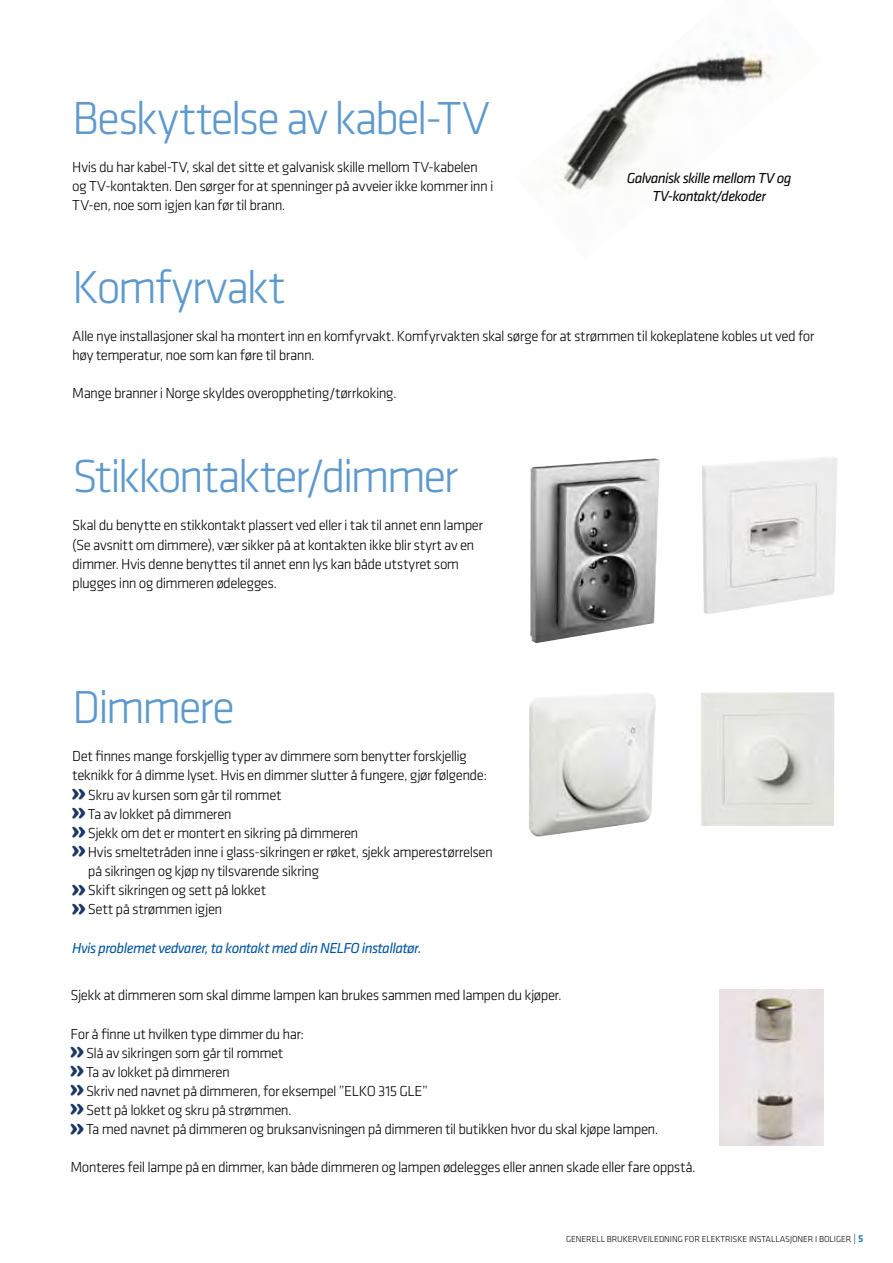
<style>
.page{position:relative;width:893px;height:1263px;background:#fff}
.page>*{position:absolute;margin:0;border:0;box-sizing:border-box;transform-origin:0 0}
.t1{font:300 48px "Klavika";letter-spacing:-.05em;color:#5e99cd}
.t2{font:300 15px/19.2px "Klavika";letter-spacing:-.035em;color:#000}
.t3{font:italic 15px "Klavika";letter-spacing:-.04em;color:#00539f}
.t4{font:italic 15px/18px "Klavika";letter-spacing:-.04em;color:#000;text-align:center}
.t5{font:300 9px "Klavika";letter-spacing:-.01em;color:#000}
.s1{font-family:"Cooper Black Std";font-weight:400;font-size:24px;color:#1a3866}
.s2{font-size:10.5px}
.s3{font-weight:700;font-size:10.5px;color:#2b87c8}
</style>
<div class="page">
<img style="left:530px;top:458px;width:130px;height:185px">
<img style="left:702px;top:457px;width:136px;height:157px">
<img style="left:559px;top:50px;width:214px;height:142px">
<img style="left:529px;top:693px;width:127px;height:144px">
<img style="left:701px;top:692px;width:133px;height:134px">
<img style="left:719px;top:989px;width:104px;height:156px">
<h1 class="t1" style="left:72px;top:89px;width:377px">Beskyttelse av kabel-TV</h1>
<p class="t2" style="left:72px;top:157px;width:423px">Hvis du har kabel-TV , skal det sitte et galvanisk skille mellom TV-kabelen og TV-kontakten. Den sørger for at spenninger på avveier ikke kommer inn i<br>TV -en, noe som igjen kan før til brann.</p>
<p class="t4" style="left:627px;top:168px;width:166px">Galvanisk skille mellom TV og<br>TV-kontakt/dekoder</p>
<h1 class="t1" style="left:72px;top:258px;width:215px">Komfyrvakt</h1>
<p class="t2" style="left:72px;top:326px;width:744px">Alle nye installasjoner skal ha montert inn en komfyrvakt. Komfyrvakten skal sørge for at strømmen til kokeplatene kobles ut ved for høy temperatur, noe som kan føre til brann.</p>
<p class="t2" style="left:72px;top:384px;width:326px">Mange branner i Norge skyldes overoppheting/tørrkoking.</p>
<h1 class="t1" style="left:72px;top:447px;width:388px">Stikkontakter/dimmer</h1>
<p class="t2" style="left:72px;top:516px;width:412px">Skal du benytte en stikkontakt plassert ved eller i tak til annet enn lamper (Se avsnitt om dimmere), vær sikker på at kontakten ikke blir styrt av en dimmer. Hvis denne benyttes til annet enn lys kan både utstyret som plugges inn og dimmeren ødelegges.</p>
<h1 class="t1" style="left:72px;top:678px;width:164px">Dimmere</h1>
<p class="t2" style="left:72px;top:746px;width:396px">Det finnes mange forskjellig typer av dimmere som benytter forskjellig</p>
<p class="t2" style="left:72px;top:766px;width:416px">teknikk for å dimme lyset. Hvis en dimmer slutter å fungere, gjør følgende:</p>
<p class="t2" style="left:72px;top:785px;width:211px"><span class="s1">»</span> Skru av kursen som går til rommet</p>
<p class="t2" style="left:72px;top:804px;width:161px"><span class="s1">»</span> Ta av lokket på dimmeren</p>
<p class="t2" style="left:72px;top:823px;width:288px"><span class="s1">»</span> Sjekk om det er montert en sikring på dimmeren</p>
<p class="t2" style="left:72px;top:842px;width:422px"><span class="s1">»</span> Hvis smeltetråden inne i glass-sikringen er røket, sjekk amperestørrelsen</p>
<p class="t2" style="left:88px;top:861px;width:233px">på sikringen og kjøp ny tilsvarende sikring</p>
<p class="t2" style="left:72px;top:880px;width:196px"><span class="s1">»</span> Skift sikringen og sett på lokket</p>
<p class="t2" style="left:72px;top:899px;width:152px"><span class="s1">»</span> Sett på strømmen igjen</p>
<p class="t3" style="left:72px;top:938px;width:351px">Hvis problemet vedvarer, ta kontakt med din NELFO installatør.</p>
<p class="t2" style="left:71px;top:985px;width:493px">Sjekk at dimmeren som skal dimme lampen kan brukes sammen med lampen du kjøper.</p>
<p class="t2" style="left:71px;top:1024px;width:277px">For å finne ut hvilken type dimmer du har:<br><span class="s1">»</span> Slå av sikringen som går til rommet<br><span class="s1">»</span> Ta av lokket på dimmeren<br><span class="s1">»</span> Skriv ned navnet på dimmeren, for eksempel ”ELKO</p>
<p class="t2" style="left:378px;top:1081px;width:51px">315 GLE ”</p>
<p class="t2" style="left:71px;top:1100px;width:589px"><span class="s1">»</span> Sett på lokket og skru på strømmen.<br><span class="s1">»</span> Ta med navnet på dimmeren og bruksanvisningen på dimmeren til butikken hvor du skal kjøpe lampen.</p>
<p class="t2" style="left:70px;top:1158px;width:627px">Monteres feil lampe på en dimmer, kan både dimmeren og lampen ødelegges eller annen skade eller fare oppstå.</p>
<p class="t5" style="left:566px;top:1233px;width:299px">Generell brukerveiledning for elektriske installasjoner i boliger <span class="s2">|</span> <span class="s3">5</span></p>
</div>
